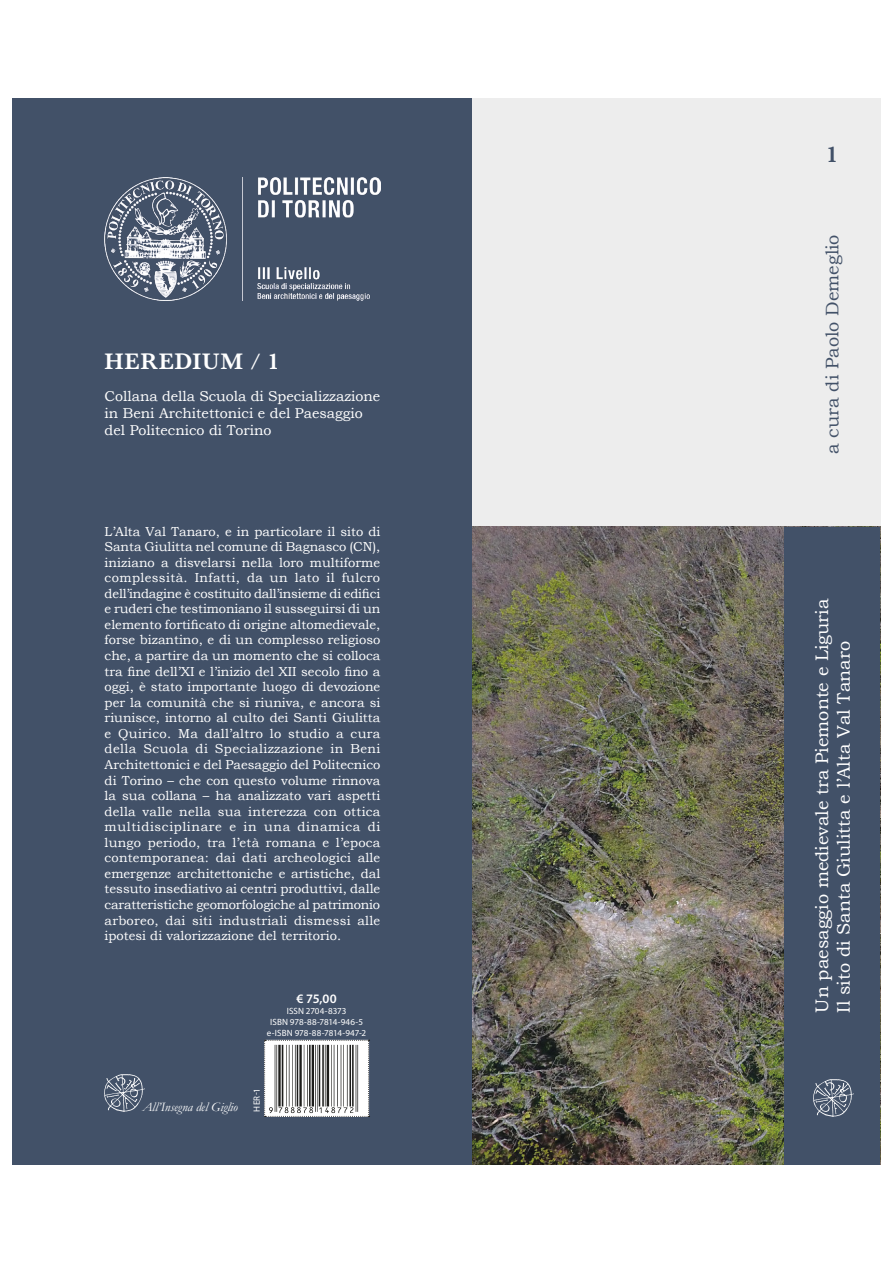
<style>
.page{position:relative;width:893px;height:1263px;background:#fff}
.page>*{position:absolute;margin:0;border:0;box-sizing:border-box;transform-origin:0 0}
.t1{font:600 23.4px "Baskerville";letter-spacing:.03em;color:#fff}
.t2{font:600 23.4px "Baskerville";color:#425168}
.t3{font:18.15px/21.8px "Bookman Old Style";color:#fff}
.t4{font:18.15px "Bookman Old Style";color:#425168}
.t5{font:14.25px/17.1px "Bookman Old Style";color:#fff}
.t6{font:12.9px/15.6px "Bookman Old Style";color:#fff;text-align:justify}
.t7{font:italic 12.9px "Garamond";color:#fff}
.t8{font:600 12.9px "Myriad Pro";color:#fff}
.t9{font:9.15px/11.1px "Myriad Pro";color:#fff;text-align:center}
.s1{font-weight:400}
</style>
<div class="page">
<div style="left:13px;top:98px;width:867px;height:1066px;background:#ededed"></div>
<img style="left:472px;top:527px;width:313px;height:637px">
<div style="left:13px;top:98px;width:459px;height:1066px;background:#425168"></div>
<div style="left:785px;top:527px;width:95px;height:637px;background:#425168"></div>
<img style="left:814px;top:1080px;width:39px;height:36px">
<img style="left:105px;top:177px;width:275px;height:123px">
<img style="left:105px;top:1074px;width:39px;height:37px">
<svg style="left:264px;top:1040px;width:106px;height:77px"></svg>
<img style="left:268px;top:1045px;width:98px;height:71px">
<h1 class="t1" style="left:105px;top:348px;width:176px">HEREDIUM <span class="s1">/</span> 1</h1>
<p class="t5" style="left:105px;top:387px;width:277px">Collana della Scuola di Specializzazione in Beni Architettonici e del Paesaggio del Politecnico di Torino</p>
<p class="t6" style="left:105px;top:523px;width:277px">L’Alta Val Tanaro, e in particolare il sito di Santa Giulitta nel comune di Bagnasco (CN), iniziano a disvelarsi nella loro multiforme complessità. Infatti, da un lato il fulcro dell’indagine è costituito dall’insieme di edifici e ruderi che testimoniano il susseguirsi di un elemento fortificato di origine altomedievale, forse bizantino, e di un complesso religioso che, a partire da un momento che si colloca tra fine dell’XI e l’inizio del XII secolo fino a oggi, è stato importante luogo di devozione per la comunità che si riuniva, e ancora si riunisce, intorno al culto dei Santi Giulitta e Quirico. Ma dall’altro lo studio a cura della Scuola di Specializzazione in Beni Architettonici e del Paesaggio del Politecnico di Torino – che con questo volume rinnova la sua collana – ha analizzato vari aspetti della valle nella sua interezza con ottica multidisciplinare e in una dinamica di lungo periodo, tra l’età romana e l’epoca contemporanea: dai dati archeologici alle emergenze architettoniche e artistiche, dal tessuto insediativo ai centri produttivi, dalle caratteristiche geomorfologiche al patrimonio arboreo, dai siti industriali dismessi alle ipotesi di valorizzazione del territorio.</p>
<p class="t8" style="left:296px;top:990px;width:42px">€ 75,00</p>
<p class="t9" style="left:267px;top:1005px;width:101px">ISSN 2704-8373<br>ISBN 978-88-7814-946-5 e-ISBN 978-88-7814-947-2</p>
<p class="t7" style="left:142px;top:1100px;width:97px">All’Insegna del Giglio</p>
<p class="t9" style="left:251px;top:1112px;width:25px;rotate:-90deg">HER-1</p>
<h1 class="t2" style="left:827px;top:141px;width:13px">1</h1>
<h2 class="t4" style="left:821px;top:454px;width:221px;rotate:-90deg">a cura di Paolo Demeglio</h2>
<h2 class="t3" style="left:811px;top:1012px;width:415px;rotate:-90deg">Un paesaggio medievale tra Piemonte e Liguria<br>Il sito di Santa Giulitta e l’Alta Val Tanaro</h2>
</div>
